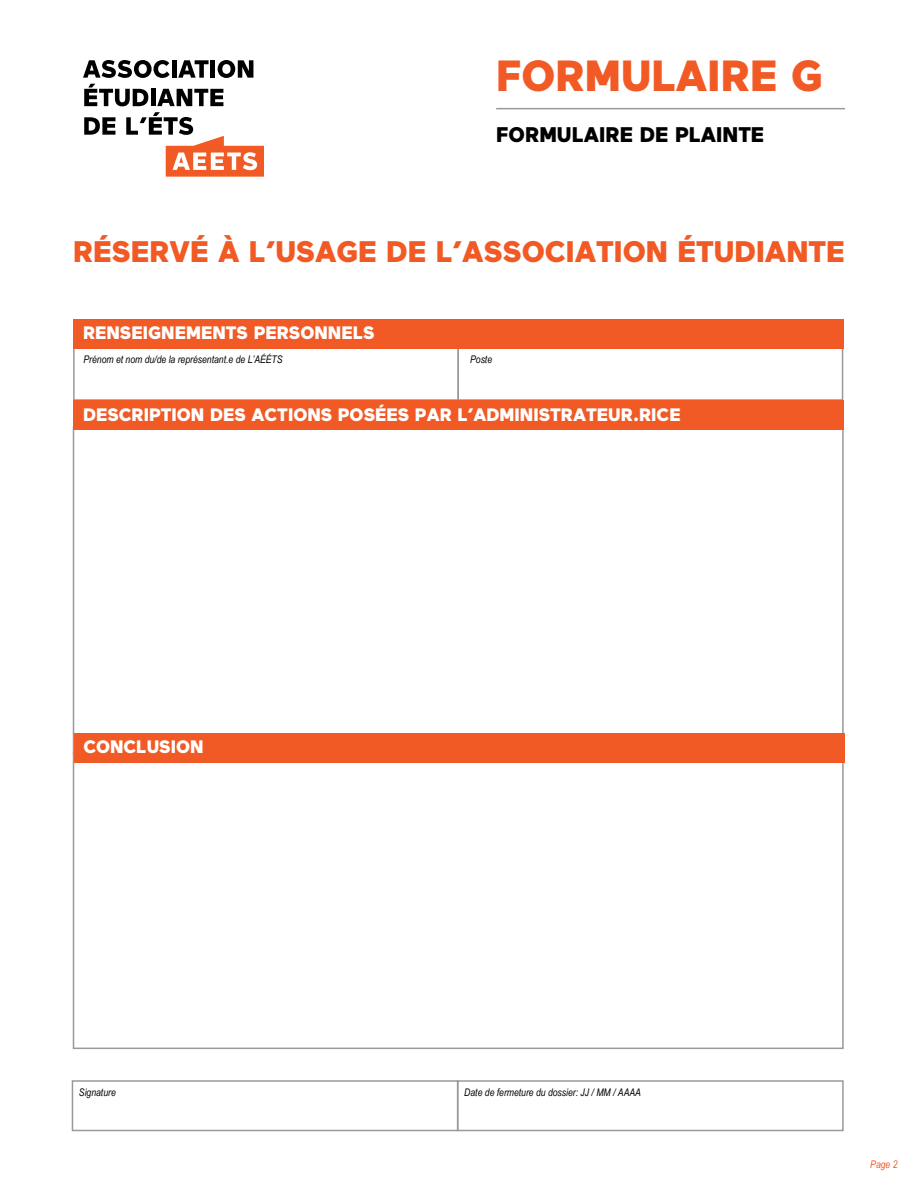
<style>
.page{position:relative;width:918px;height:1188px;background:#fff}
.page>*{position:absolute;margin:0;border:0;box-sizing:border-box;transform-origin:0 0}
.t1{font:900 43.5px "Maax";color:#f15a24}
.t2{font:900 29.7px "Maax";color:#f15a24}
.t3{font:900 21.15px "Maax";color:#000}
.t4{font:900 18px "Maax";color:#fff}
.t5{font:italic 10.5px "Arial Narrow";color:#000}
.t6{font:italic 10.5px "Arial Narrow";color:#f15a24}
</style>
<div class="page">
<div style="left:73px;top:347px;width:386px;height:54px;border:2px solid #999"></div>
<div style="left:457px;top:347px;width:386px;height:54px;border:2px solid #999"></div>
<div style="left:74px;top:319px;width:770px;height:30px;background:#f15a24"></div>
<div style="left:74px;top:400px;width:770px;height:30px;background:#f15a24"></div>
<hr style="left:496px;top:108px;width:349px;height:1px;background:#999">
<div style="left:74px;top:733px;width:771px;height:30px;background:#f15a24"></div>
<div style="left:457px;top:1080px;width:387px;height:51px;border:2px solid #999"></div>
<div style="left:72px;top:1080px;width:386px;height:51px;border:2px solid #999"></div>
<hr style="left:172px;top:60px;width:4px;height:18px;background:#000">
<svg style="left:178px;top:60px;width:31px;height:18px"></svg>
<hr style="left:211px;top:60px;width:4px;height:18px;background:#000">
<svg style="left:218px;top:60px;width:35px;height:18px"></svg>
<svg style="left:84px;top:84px;width:64px;height:22px"></svg>
<hr style="left:151px;top:89px;width:4px;height:17px;background:#000">
<svg style="left:157px;top:89px;width:66px;height:17px"></svg>
<svg style="left:84px;top:117px;width:31px;height:18px"></svg>
<svg style="left:83px;top:60px;width:87px;height:18px"></svg>
<svg style="left:126px;top:112px;width:138px;height:65px"></svg>
<h1 class="t1" style="left:496px;top:51px;width:328px">FORMULAIRE G</h1>
<h3 class="t3" style="left:496px;top:123px;width:270px">FORMULAIRE DE PLAINTE</h3>
<h2 class="t2" style="left:73px;top:235px;width:774px">RÉSERVÉ À L’USAGE DE L’ASSOCIATION ÉTUDIANTE</h2>
<h3 class="t4" style="left:83px;top:323px;width:293px">RENSEIGNEMENTS PERSONNELS</h3>
<p class="t5" style="left:83px;top:352px;width:201px">Prénom et nom du/de la représentant.e de L’AÉÉTS</p>
<p class="t5" style="left:470px;top:352px;width:24px">Poste</p>
<h3 class="t4" style="left:83px;top:404px;width:599px">DESCRIPTION DES ACTIONS POSÉES PAR L’ADMINISTRATEUR.RICE</h3>
<h3 class="t4" style="left:83px;top:737px;width:122px">CONCLUSION</h3>
<p class="t5" style="left:79px;top:1085px;width:38px">Signature</p>
<p class="t5" style="left:464px;top:1085px;width:178px">Date de fermeture du dossier: JJ / MM / AAAA</p>
<p class="t6" style="left:870px;top:1157px;width:29px">Page 2</p>
</div>
